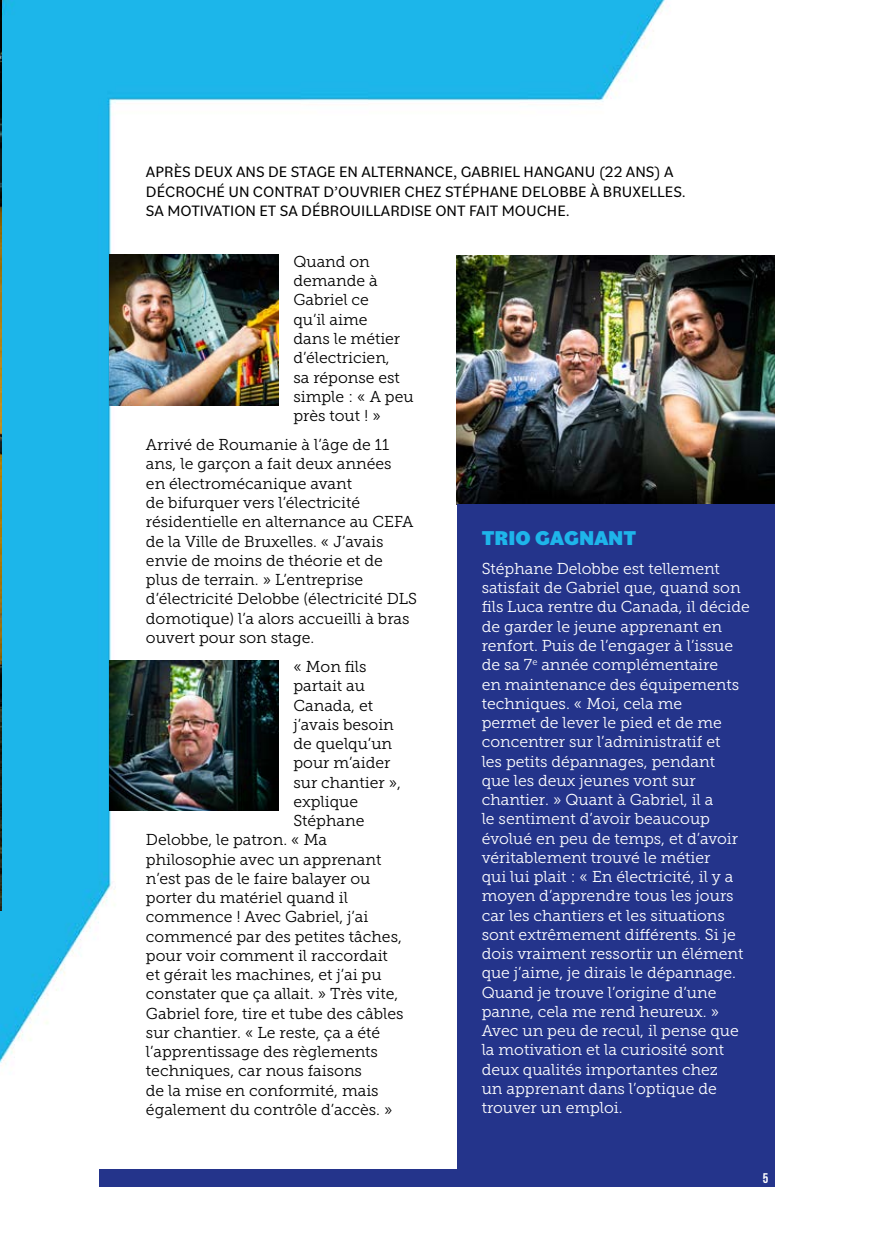
<style>
.page{position:relative;width:874px;height:1241px;background:#fff}
.page>*{position:absolute;margin:0;border:0;box-sizing:border-box;transform-origin:0 0}
.t1{font:900 21px "Bilo";color:#1eb5ea}
.t2{font:15.75px/19.2px "Museo Slab 300";color:#000}
.t3{font:15.75px/19.2px "Museo Slab 300";color:#fff}
.t4{font:15.75px/19.2px "Bilo";color:#000}
.t5{font:700 14px "Bebas Neue";color:#fff}
</style>
<div class="page">
<img style="left:0;top:0;width:775px;height:1187px">
<img style="left:0;top:0;width:2px;height:910px">
<img style="left:110px;top:255px;width:168px;height:150px">
<img style="left:110px;top:660px;width:168px;height:150px">
<div style="left:99px;top:1168px;width:675px;height:18px;background:#24348b"></div>
<img style="left:456px;top:255px;width:318px;height:249px">
<div style="left:456px;top:504px;width:318px;height:664px;background:#24348b"></div>
<p class="t4" style="left:146px;top:162px;width:541px">APRÈS DEUX ANS DE STAGE EN ALTERNANCE, GABRIEL HANGANU (22 ANS) A<br>DÉCROCHÉ UN CONTRAT D’OUVRIER CHEZ STÉPHANE DELOBBE À BRUXELLES.<br>SA MOTIVATION ET SA DÉBROUILLARDISE ONT FAIT MOUCHE.</p>
<p class="t2" style="left:293px;top:252px;width:122px">Quand on demande à<br>Gabriel ce<br>qu’il aime<br>dans le métier d’électricien,<br>sa réponse est simple : « A peu près tout ! »</p>
<p class="t2" style="left:146px;top:435px;width:272px">Arrivé de Roumanie à l’âge de 11 ans, le garçon a fait deux années<br>en électromécanique avant<br>de bifurquer vers l’électricité résidentielle en alternance au CEFA de la Ville de Bruxelles. « J’avais envie de moins de théorie et de plus de terrain. » L’entreprise d’électricité Delobbe (électricité DLS domotique) l’a alors accueilli à bras ouvert pour son stage.</p>
<p class="t2" style="left:293px;top:657px;width:75px">« Mon fils</p>
<p class="t2" style="left:293px;top:676px;width:73px">partait au</p>
<p class="t2" style="left:293px;top:695px;width:81px">Canada, et</p>
<p class="t2" style="left:293px;top:714px;width:102px">j’avais besoin</p>
<p class="t2" style="left:293px;top:734px;width:100px">de quelqu’un</p>
<p class="t2" style="left:293px;top:753px;width:98px">pour m’aider</p>
<p class="t2" style="left:293px;top:772px;width:109px">sur chantier »,</p>
<p class="t2" style="left:293px;top:791px;width:66px">explique</p>
<p class="t2" style="left:293px;top:811px;width:72px">Stéphane</p>
<p class="t2" style="left:146px;top:830px;width:182px">Delobbe, le patron. « Ma</p>
<p class="t2" style="left:146px;top:849px;width:237px">philosophie avec un apprenant</p>
<p class="t2" style="left:146px;top:868px;width:226px">n’est pas de le faire balayer ou</p>
<p class="t2" style="left:146px;top:888px;width:203px">porter du matériel quand il</p>
<p class="t2" style="left:146px;top:907px;width:224px">commence ! Avec Gabriel, j’ai</p>
<p class="t2" style="left:146px;top:926px;width:257px">commencé par des petites tâches,</p>
<p class="t2" style="left:146px;top:945px;width:243px">pour voir comment il raccordait</p>
<p class="t2" style="left:146px;top:965px;width:237px">et gérait les machines, et j’ai pu</p>
<p class="t2" style="left:146px;top:984px;width:254px">constater que ça allait. » Très vite,</p>
<p class="t2" style="left:146px;top:1003px;width:259px">Gabriel fore, tire et tube des câbles</p>
<p class="t2" style="left:146px;top:1022px;width:236px">sur chantier. « Le reste, ça a été</p>
<p class="t2" style="left:146px;top:1042px;width:233px">l’apprentissage des règlements</p>
<p class="t2" style="left:146px;top:1061px;width:217px">techniques, car nous faisons</p>
<p class="t2" style="left:146px;top:1080px;width:234px">de la mise en conformité, mais</p>
<p class="t2" style="left:146px;top:1099px;width:248px">également du contrôle d’accès. »</p>
<h1 class="t1" style="left:481px;top:523px;width:156px">TRIO GAGNANT</h1>
<p class="t3" style="left:481px;top:559px;width:269px">Stéphane Delobbe est tellement satisfait de Gabriel que, quand son fils Luca rentre du Canada, il décide de garder le jeune apprenant en renfort. Puis de l’engager à l’issue de sa 7<sup>e</sup> année complémentaire<br>en maintenance des équipements techniques. « Moi, cela me<br>permet de lever le pied et de me concentrer sur l’administratif et<br>les petits dépannages, pendant<br>que les deux jeunes vont sur chantier. » Quant à Gabriel, il a<br>le sentiment d’avoir beaucoup évolué en peu de temps, et d’avoir véritablement trouvé le métier<br>qui lui plait : « En électricité, il y a moyen d’apprendre tous les jours car les chantiers et les situations sont extrêmement différents. Si je dois vraiment ressortir un élément que j’aime, je dirais le dépannage.<br>Quand je trouve l’origine d’une panne, cela me rend heureux. »<br>Avec un peu de recul, il pense que la motivation et la curiosité sont deux qualités importantes chez<br>un apprenant dans l’optique de trouver un emploi.</p>
<p class="t5" style="left:762px;top:1170px;width:7px">5</p>
</div>
